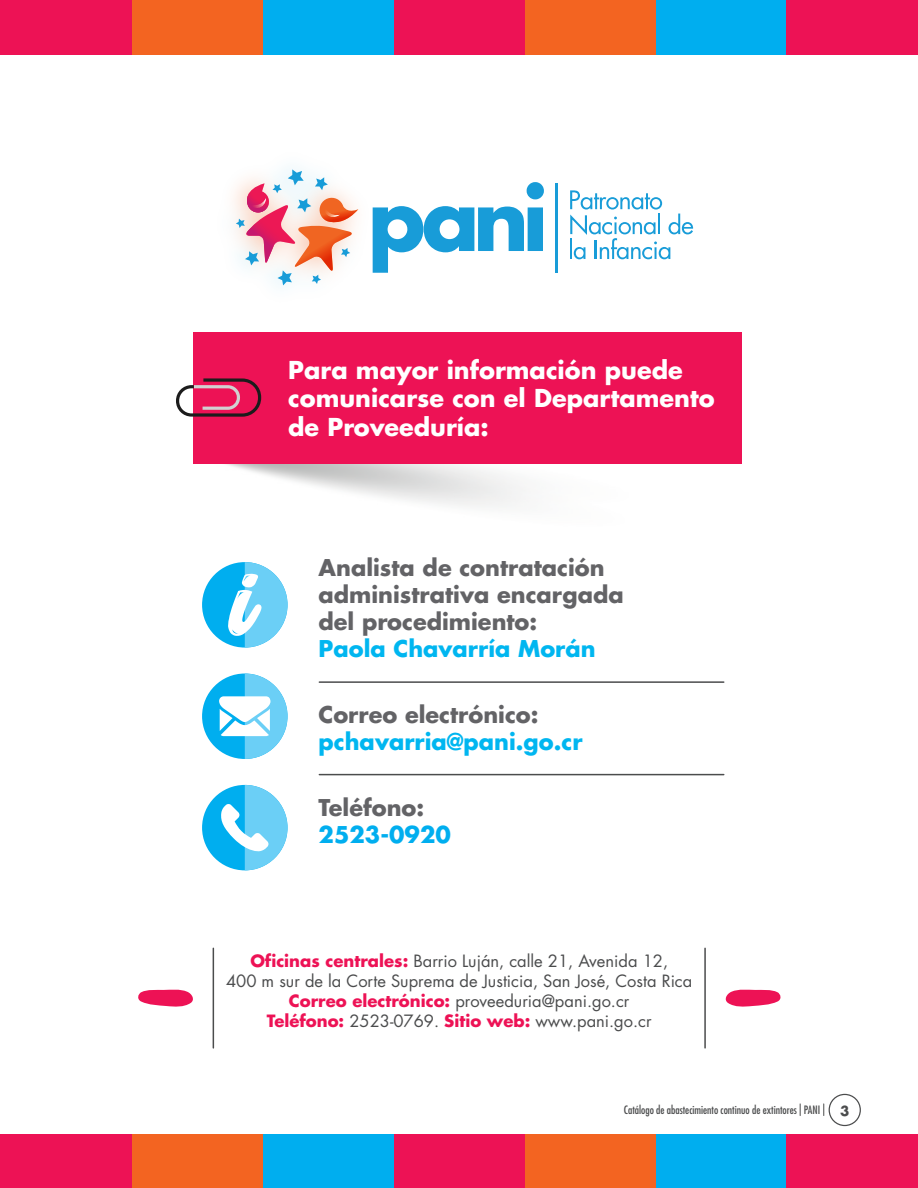
<style>
.page{position:relative;width:918px;height:1188px;background:#fff}
.page>*{position:absolute;margin:0;border:0;box-sizing:border-box;transform-origin:0 0}
.t1{font:700 24px/28.8px "Futura";color:#fff}
.t2{font:700 22.5px/27px "Futura";color:#636366}
.t3{font:700 22.5px "Futura";color:#00b6f0}
.t4{font:700 22.5px "Futura";color:#00aeef}
.t5{font:16.5px "Futura";color:#4b4c4d}
.t6{font:700 13.5px "Futura";color:#4b4c4d}
.t7{font:condensed 11.25px "Futura";color:#4b4c4d}
.s1{font-weight:700;color:#ed1255}
</style>
<div class="page">
<div style="left:786px;top:1134px;width:132px;height:54px;background:#ed1255"></div>
<div style="left:655px;top:1134px;width:131px;height:54px;background:#00aeef"></div>
<div style="left:524px;top:1134px;width:132px;height:54px;background:#f36421"></div>
<div style="left:393px;top:1134px;width:132px;height:54px;background:#ed1255"></div>
<div style="left:262px;top:1134px;width:131px;height:54px;background:#00aeef"></div>
<div style="left:131px;top:1134px;width:132px;height:54px;background:#f36421"></div>
<div style="left:0;top:1134px;width:132px;height:54px;background:#ed1255"></div>
<svg style="left:823px;top:1104px;width:1px;height:12px"></svg>
<svg style="left:800px;top:1104px;width:1px;height:12px"></svg>
<div style="left:829px;top:1094px;width:32px;height:32px;border:1px solid #4b4c4d;border-radius:50%"></div>
<img style="left:206px;top:463px;width:474px;height:44px">
<div style="left:194px;top:332px;width:548px;height:131px;background:#ed1255"></div>
<svg style="left:176px;top:378px;width:85px;height:39px"></svg>
<svg style="left:383px;top:182px;width:161px;height:91px"></svg>
<svg style="left:570px;top:190px;width:123px;height:69px"></svg>
<img style="left:233px;top:168px;width:150px;height:118px">
<svg style="left:236px;top:169px;width:122px;height:116px"></svg>
<hr style="left:555px;top:183px;width:3px;height:89px;background:#189cd8">
<div style="left:786px;top:0;width:132px;height:54px;background:#ed1255"></div>
<div style="left:655px;top:0;width:131px;height:54px;background:#00aeef"></div>
<div style="left:524px;top:0;width:132px;height:54px;background:#f36421"></div>
<div style="left:393px;top:0;width:132px;height:54px;background:#ed1255"></div>
<div style="left:262px;top:0;width:131px;height:54px;background:#00aeef"></div>
<div style="left:131px;top:0;width:132px;height:54px;background:#f36421"></div>
<div style="left:0;top:0;width:132px;height:54px;background:#ed1255"></div>
<div style="left:202px;top:785px;width:86px;height:85px;background:#00aeef;border-radius:50%"></div>
<svg style="left:220px;top:785px;width:68px;height:85px"></svg>
<div style="left:202px;top:674px;width:86px;height:85px;background:#00aeef;border-radius:50%"></div>
<svg style="left:219px;top:674px;width:69px;height:85px"></svg>
<hr style="left:319px;top:681px;width:405px;height:2px;background:#4b4c4d">
<hr style="left:319px;top:774px;width:405px;height:1px;background:#4b4c4d">
<div style="left:202px;top:562px;width:86px;height:86px;background:#00aeef;border-radius:50%"></div>
<svg style="left:228px;top:562px;width:60px;height:86px"></svg>
<svg style="left:138px;top:989px;width:55px;height:18px"></svg>
<svg style="left:725px;top:989px;width:56px;height:18px"></svg>
<hr style="left:213px;top:948px;width:1px;height:100px;background:#4b4c4d">
<hr style="left:704px;top:948px;width:2px;height:100px;background:#4b4c4d">
<p class="t1" style="left:288px;top:355px;width:428px">Para mayor información puede comunicarse con el Departamento</p>
<p class="t1" style="left:288px;top:412px;width:202px">de Proveeduría:</p>
<p class="t2" style="left:319px;top:554px;width:307px">Analista de contratación administrativa encargada</p>
<p class="t2" style="left:319px;top:608px;width:220px">del procedimiento:</p>
<p class="t3" style="left:319px;top:634px;width:279px">Paola Chavarría Morán</p>
<p class="t2" style="left:319px;top:701px;width:221px">Correo electrónico:</p>
<p class="t3" style="left:319px;top:727px;width:265px">pchavarria@pani.go.cr</p>
<p class="t2" style="left:319px;top:794px;width:107px">Teléfono:</p>
<p class="t4" style="left:319px;top:820px;width:134px">2523-0920</p>
<p class="t5" style="left:250px;top:950px;width:419px"><span class="s1">Oficinas centrales:</span> Barrio Luján, calle 21, Avenida 12,</p>
<p class="t5" style="left:226px;top:970px;width:468px">400 m sur de la Corte Suprema de Justicia, San José, Costa Rica</p>
<p class="t5" style="left:289px;top:989px;width:342px"><span class="s1">Correo electrónico:</span> proveeduria@pani.go.cr</p>
<p class="t5" style="left:267px;top:1009px;width:386px"><span class="s1">Teléfono:</span> 2523-0769. <span class="s1">Sitio web:</span> www.pani.go.cr</p>
<p class="t7" style="left:624px;top:1103px;width:198px">Catálogo de abastecimiento continuo de extintores PANI</p>
<p class="t6" style="left:840px;top:1102px;width:11px">3</p>
</div>
